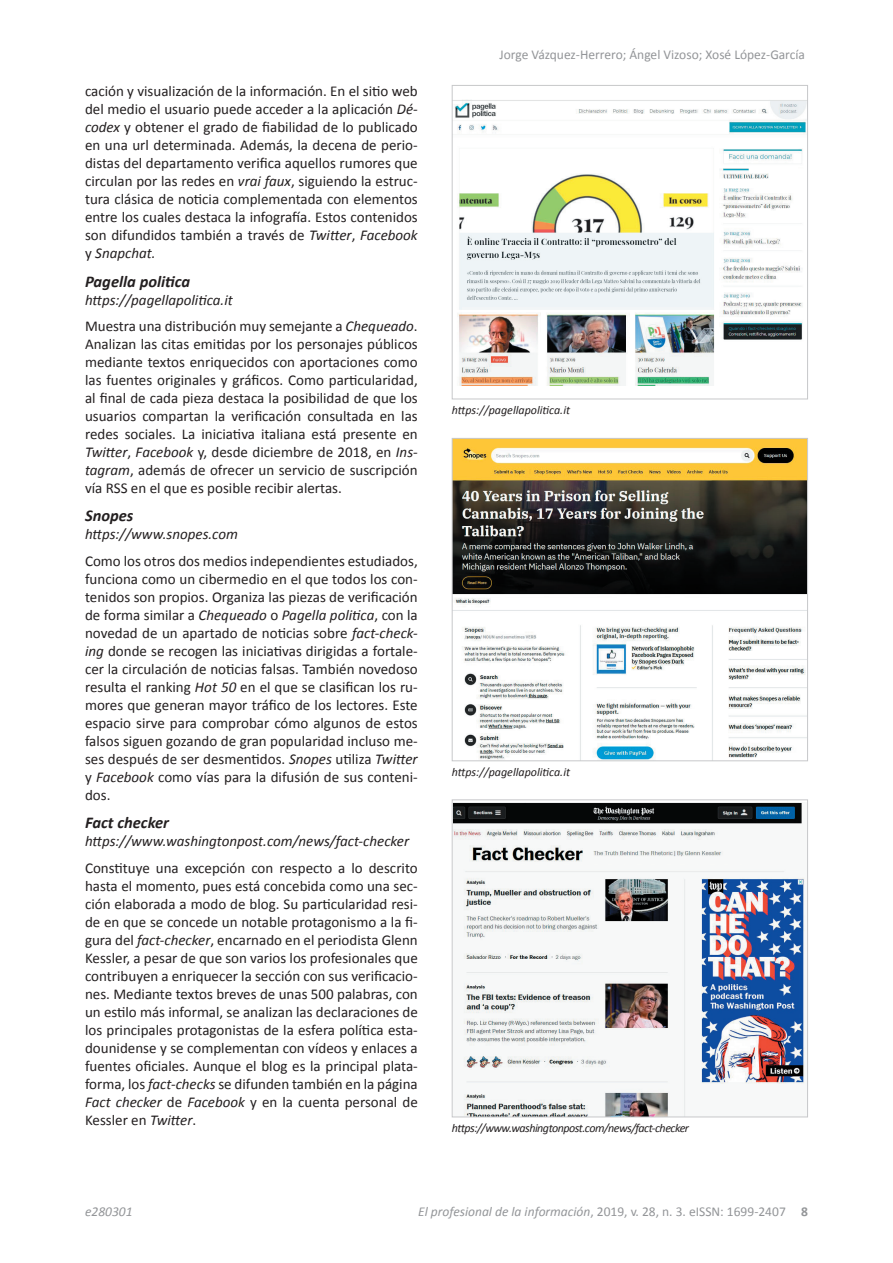
<style>
.page{position:relative;width:893px;height:1263px;background:#fff}
.page>*{position:absolute;margin:0;border:0;box-sizing:border-box;transform-origin:0 0}
.t1{font:italic 700 16.5px "Calibri";color:#231f20}
.t2{font:15px/18px "Calibri";color:#231f20;text-align:justify}
.t3{font:italic 15px "Calibri";color:#231f20}
.t4{font:13.5px "Calibri";color:#939598}
.t5{font:italic 13.5px "Calibri";color:#939598}
.t6{font:italic 12px "Calibri";color:#231f20}
.t7{font:italic 12px "Calibri";letter-spacing:-.04em;color:#231f20}
.s1{font-style:italic}
.s2{font-weight:700}
</style>
<div class="page">
<img style="left:454px;top:99px;width:352px;height:286px">
<div style="left:452px;top:85px;width:356px;height:314px;border:1px solid #c7c8ca"></div>
<img style="left:454px;top:440px;width:352px;height:319px">
<div style="left:452px;top:438px;width:356px;height:323px;border:1px solid #c7c8ca"></div>
<img style="left:454px;top:802px;width:351px;height:313px">
<div style="left:452px;top:799px;width:356px;height:318px;border:1px solid #c7c8ca"></div>
<p class="t2" style="left:85px;top:82px;width:334px">cación y visualización de la información. En el sitio web del medio el usuario puede acceder a la aplicación <span class="s1">Dé&shy;codex</span> y obtener el grado de fiabilidad de lo publicado en una url determinada. Además, la decena de perio&shy;distas del departamento verifica aquellos rumores que circulan por las redes en <span class="s1">vrai faux</span>, siguiendo la estruc&shy;tura clásica de noticia complementada con elementos entre los cuales destaca la infografía. Estos contenidos son difundidos también a través de <span class="s1">Twitter</span>, <span class="s1">Facebook </span>y <span class="s1">Snapchat.</span></p>
<p class="t1" style="left:85px;top:271px;width:107px">Pagella politica</p>
<p class="t2" style="left:85px;top:286px;width:334px;line-height:26.5px"><span class="s1">https://pagellapolitica.it<br></span>Muestra una distribución muy semejante a <span class="s1">Chequeado</span>.</p>
<p class="t2" style="left:85px;top:335px;width:334px">Analizan las citas emitidas por los personajes públicos mediante textos enriquecidos con aportaciones como las fuentes originales y gráficos. Como particularidad, al final de cada pieza destaca la posibilidad de que los usuarios compartan la verificación consultada en las redes sociales. La iniciativa italiana está presente en <span class="s1">Twitter</span>, <span class="s1">Facebook</span> y, desde diciembre de 2018, en <span class="s1">Ins&shy;tagram</span>, además de ofrecer un servicio de suscripción vía RSS en el que es posible recibir alertas.</p>
<p class="t1" style="left:85px;top:505px;width:50px">Snopes</p>
<p class="t3" style="left:85px;top:524px;width:154px">https://www.snopes.com</p>
<p class="t2" style="left:85px;top:552px;width:334px">Como los otros dos medios independientes estudiados, funciona como un cibermedio en el que todos los con&shy;tenidos son propios. Organiza las piezas de verificación de forma similar a <span class="s1">Chequeado</span> o <span class="s1">Pagella politica</span>, con la novedad de un apartado de noticias sobre <span class="s1">fact-check&shy;ing</span> donde se recogen las iniciativas dirigidas a fortale&shy;cer la circulación de noticias falsas. También novedoso resulta el ranking <span class="s1">Hot 50</span> en el que se clasifican los ru&shy;mores que generan mayor tráfico de los lectores. Este espacio sirve para comprobar cómo algunos de estos falsos siguen gozando de gran popularidad incluso me&shy;ses después de ser desmentidos. <span class="s1">Snopes</span> utiliza <span class="s1">Twitter </span>y <span class="s1">Facebook</span> como vías para la difusión de sus conteni&shy;dos.</p>
<p class="t1" style="left:85px;top:812px;width:86px">Fact checker</p>
<p class="t3" style="left:85px;top:831px;width:326px">https://www.washingtonpost.com/news/fact-checker</p>
<p class="t2" style="left:85px;top:859px;width:334px">Constituye una excepción con respecto a lo descrito hasta el momento, pues está concebida como una sec&shy;ción elaborada a modo de blog. Su particularidad resi&shy;de en que se concede un notable protagonismo a la fi&shy;gura del <span class="s1">fact-checker</span>, encarnado en el periodista Glenn Kessler, a pesar de que son varios los profesionales que contribuyen a enriquecer la sección con sus verificacio&shy;nes. Mediante textos breves de unas 500 palabras, con un estilo más informal, se analizan las declaraciones de los principales protagonistas de la esfera política esta&shy;dounidense y se complementan con vídeos y enlaces a fuentes oficiales. Aunque el blog es la principal plata&shy;forma, los <span class="s1">fact-checks</span> se difunden también en la página <span class="s1">Fact checker</span> de <span class="s1">Facebook</span> y en la cuenta personal de Kessler en <span class="s1">Twitter</span>.</p>
<p class="t4" style="left:499px;top:46px;width:307px">Jorge Vázquez-Herrero; Ángel Vizoso; Xosé López-García</p>
<p class="t6" style="left:452px;top:402px;width:120px">https://pagellapolitica.it</p>
<p class="t6" style="left:452px;top:763px;width:120px">https://pagellapolitica.it</p>
<p class="t7" style="left:452px;top:1119px;width:239px">https://www.washingtonpost.com/news/fact-checker</p>
<p class="t5" style="left:85px;top:1202px;width:49px">e280301</p>
<p class="t4" style="left:418px;top:1203px;width:391px"><span class="s1">El profesional de la información</span>, 2019, v. 28, n. 3. eISSN: 1699-2407 <span class="s2">8</span></p>
</div>
